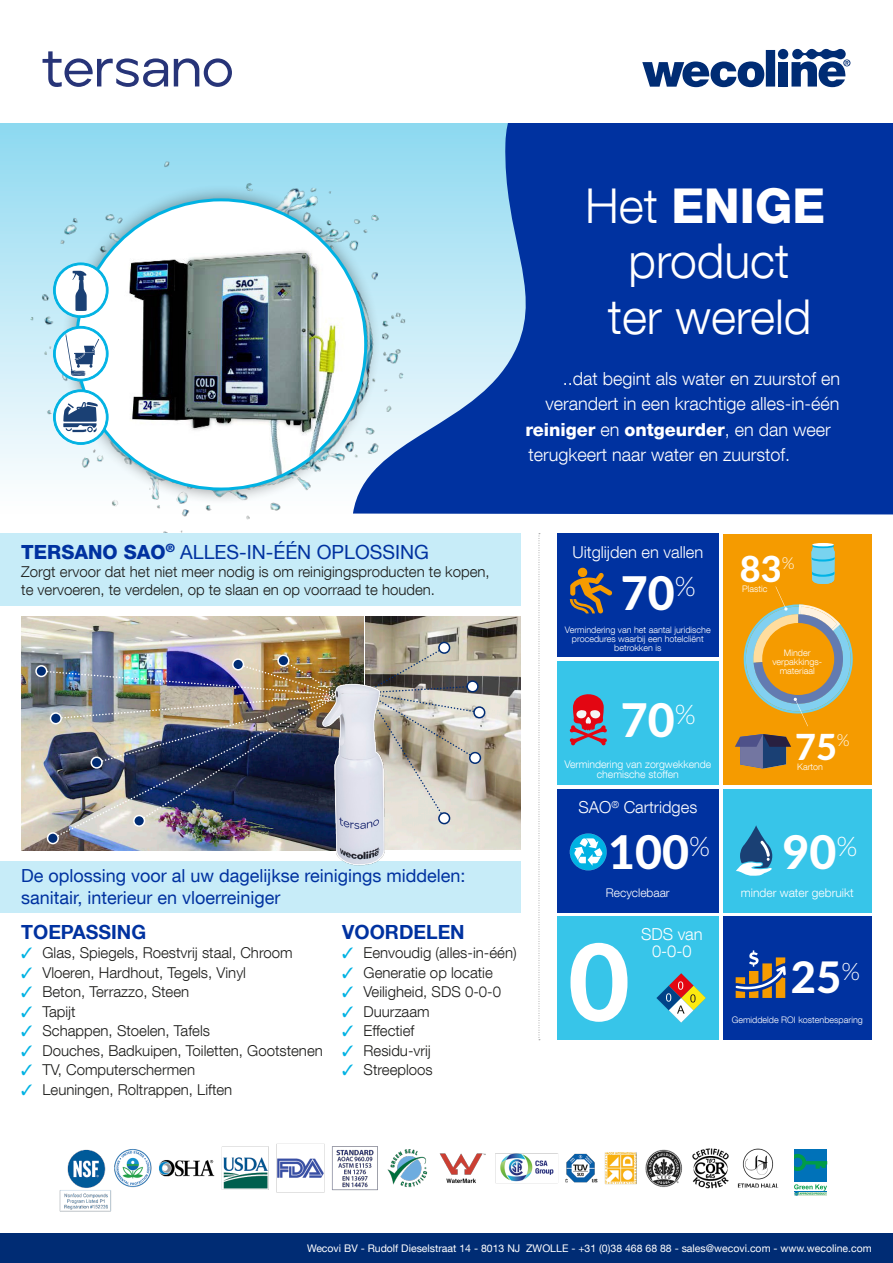
<style>
.page{position:relative;width:893px;height:1263px;background:#fff}
.page>*{position:absolute;margin:0;border:0;box-sizing:border-box;transform-origin:0 0}
.t1{font:800 106.5px "Lato";color:#fff}
.t2{font:300 48px/55.5px "Helvetica Neue LT Com";color:#fff;text-align:center}
.t3{font:800 46.5px "Lato";color:#fff}
.t4{font:800 43.5px "Lato";color:#fff}
.t5{font:800 36px "Lato";color:#fff}
.t6{font:19.5px "Helvetica Neue LT Com";color:#0032a0}
.t7{font:700 19.5px "Helvetica Neue LT Com";color:#0032a0}
.t8{font:300 18px "Helvetica Neue LT Com";color:#fff}
.t9{font:18px/21.6px "Helvetica Neue LT Com";color:#0032a0}
.t10{font:800 18px "Helvetica Neue LT Com";color:#fff}
.t11{font:300 16.5px/16.5px "Helvetica Neue LT Com";color:#fff;text-align:center}
.t12{font:300 15px/18px "Helvetica Neue LT Com";color:#1c1c1a}
.t13{font:300 12px "Helvetica Neue LT Com";color:#fff}
.t14{font:10.5px "Helvetica Neue LT Com";color:#fff}
.t15{font:300 10.5px/10.5px "Helvetica Neue LT Com";color:#fff;text-align:center}
.t16{font:300 9px/9px "Helvetica Neue LT Com";color:#fff;text-align:center}
.s1{font-weight:800}
.s2{font-weight:300}
.s3{color:#00b2e3}
</style>
<div class="page">
<div style="left:0;top:123px;width:540px;height:391px;background:#92dbf1"></div>
<img style="left:0;top:161px;width:437px;height:373px">
<div style="left:61px;top:184px;width:320px;height:320px;background:#1c1c1a;opacity:.45"></div>
<img style="left:77px;top:211px;width:276px;height:268px">
<svg style="left:174px;top:58px;width:58px;height:29px"></svg>
<svg style="left:43px;top:51px;width:125px;height:36px"></svg>
<svg style="left:642px;top:49px;width:208px;height:38px"></svg>
<div style="left:0;top:1233px;width:893px;height:30px;background:#002c74"></div>
<svg style="left:53px;top:389px;width:55px;height:56px;background:#a1c7db"></svg>
<svg style="left:53px;top:263px;width:55px;height:55px;background:#b5dae9"></svg>
<svg style="left:53px;top:326px;width:55px;height:56px;background:#b8dae9"></svg>
<img style="left:366px;top:617px;width:155px;height:232px">
<img style="left:21px;top:617px;width:343px;height:233px">
<img style="left:59px;top:1143px;width:720px;height:69px">
<div style="left:794px;top:1149px;width:33px;height:32px;background:#0072b9"></div>
<svg style="left:794px;top:1184px;width:33px;height:12px"></svg>
<hr style="left:794px;top:1191px;width:33px;height:1px;background:#0072b9">
<svg style="left:794px;top:1154px;width:33px;height:17px"></svg>
<div style="left:557px;top:534px;width:162px;height:123px;background:#0032a0"></div>
<svg style="left:570px;top:568px;width:42px;height:45px"></svg>
<div style="left:557px;top:661px;width:162px;height:123px;background:#37c5e9"></div>
<svg style="left:570px;top:694px;width:37px;height:51px"></svg>
<div style="left:557px;top:789px;width:162px;height:123px;background:#0032a0"></div>
<svg style="left:570px;top:833px;width:37px;height:37px"></svg>
<div style="left:557px;top:916px;width:162px;height:124px;background:#37c5e9"></div>
<svg style="left:656px;top:973px;width:50px;height:50px"></svg>
<div style="left:723px;top:534px;width:149px;height:250px;background:#f59b00"></div>
<svg style="left:735px;top:734px;width:56px;height:35px"></svg>
<svg style="left:743px;top:545px;width:110px;height:181px"></svg>
<hr style="left:812px;top:543px;width:22px;height:3px;background:#fff;border-radius:50%">
<div style="left:723px;top:789px;width:149px;height:123px;background:#37c5e9"></div>
<svg style="left:736px;top:825px;width:36px;height:51px"></svg>
<div style="left:723px;top:916px;width:149px;height:124px;background:#0032a0"></div>
<svg style="left:736px;top:950px;width:50px;height:48px"></svg>
<div style="left:0;top:534px;width:521px;height:72px;background:#c7ecf8"></div>
<div style="left:0;top:861px;width:521px;height:51px;background:#c7ecf8"></div>
<svg style="left:353px;top:123px;width:540px;height:391px;background:#2b5cb3"></svg>
<img style="left:41px;top:660px;width:300px;height:179px">
<svg style="left:365px;top:647px;width:115px;height:172px;background:#bab4a8"></svg>
<div style="left:233px;top:659px;width:10px;height:11px;background:#002c74;border-radius:50%"></div>
<div style="left:232px;top:658px;width:12px;height:12px;border:2px solid #fff;border-radius:50%"></div>
<div style="left:278px;top:655px;width:11px;height:11px;background:#002c74;border-radius:50%"></div>
<div style="left:277px;top:654px;width:12px;height:13px;border:2px solid #fff;border-radius:50%"></div>
<div style="left:36px;top:666px;width:11px;height:10px;background:#002c74;border-radius:50%"></div>
<div style="left:35px;top:665px;width:12px;height:12px;border:2px solid #fff;border-radius:50%"></div>
<div style="left:50px;top:713px;width:11px;height:11px;background:#002c74;border-radius:50%"></div>
<div style="left:50px;top:712px;width:12px;height:12px;border:2px solid #fff;border-radius:50%"></div>
<div style="left:91px;top:757px;width:11px;height:11px;background:#002c74;border-radius:50%"></div>
<div style="left:91px;top:756px;width:12px;height:13px;border:2px solid #fff;border-radius:50%"></div>
<div style="left:48px;top:833px;width:10px;height:10px;background:#002c74;border-radius:50%"></div>
<div style="left:47px;top:832px;width:12px;height:12px;border:2px solid #fff;border-radius:50%"></div>
<div style="left:134px;top:815px;width:10px;height:11px;background:#002c74;border-radius:50%"></div>
<div style="left:133px;top:815px;width:12px;height:12px;border:2px solid #fff;border-radius:50%"></div>
<div style="left:439px;top:813px;width:11px;height:11px;background:#fff;border-radius:50%"></div>
<div style="left:438px;top:812px;width:12px;height:12px;border:2px solid #002c74;border-radius:50%"></div>
<div style="left:470px;top:752px;width:10px;height:11px;background:#fff;border-radius:50%"></div>
<div style="left:469px;top:752px;width:12px;height:12px;border:2px solid #002c74;border-radius:50%"></div>
<div style="left:474px;top:707px;width:11px;height:11px;background:#fff;border-radius:50%"></div>
<div style="left:473px;top:706px;width:12px;height:12px;border:2px solid #002c74;border-radius:50%"></div>
<div style="left:467px;top:681px;width:11px;height:11px;background:#fff;border-radius:50%"></div>
<div style="left:466px;top:680px;width:13px;height:12px;border:2px solid #002c74;border-radius:50%"></div>
<div style="left:439px;top:642px;width:11px;height:11px;background:#fff;border-radius:50%"></div>
<div style="left:438px;top:642px;width:12px;height:12px;border:2px solid #002c74;border-radius:50%"></div>
<img style="left:314px;top:674px;width:81px;height:192px">
<svg style="left:539px;top:533px;width:1px;height:507px"></svg>
<h2 class="t2" style="left:585px;top:177px;width:242px">Het <span class="s1">ENIGE </span>product<br>ter wereld</h2>
<p class="t8" style="left:563px;top:367px;width:279px">..dat begint als water en zuurstof en</p>
<p class="t8" style="left:545px;top:393px;width:296px">verandert in een krachtige alles-in-één</p>
<p class="t10" style="left:526px;top:418px;width:307px">reiniger <span class="s2">en</span> ontgeurder<span class="s2">, en dan weer</span></p>
<p class="t8" style="left:528px;top:444px;width:263px">terugkeert naar water en zuurstof.</p>
<h3 class="t6" style="left:21px;top:540px;width:409px"><span class="s1">TERSANO SAO</span><sup>®</sup> ALLES-IN-ÉÉN OPLOSSING</h3>
<p class="t12" style="left:21px;top:562px;width:470px">Zorgt ervoor dat het niet meer nodig is om reinigingsproducten te kopen, te vervoeren, te verdelen, op te slaan en op voorraad te houden.</p>
<p class="t9" style="left:21px;top:865px;width:446px">De oplossing voor al uw dagelijkse reinigings middelen: sanitair, interieur en vloerreiniger</p>
<h3 class="t7" style="left:21px;top:919px;width:126px">TOEPASSING</h3>
<p class="t12" style="left:21px;top:944px;width:273px"><span class="s3">✓</span> Glas, Spiegels, Roestvrij staal, Chroom</p>
<p class="t12" style="left:21px;top:963px;width:226px"><span class="s3">✓</span> Vloeren, Hardhout, Tegels, Vinyl</p>
<p class="t12" style="left:21px;top:983px;width:170px"><span class="s3">✓</span> Beton, Terrazzo, Steen</p>
<p class="t12" style="left:21px;top:1002px;width:56px"><span class="s3">✓</span> Tapijt</p>
<p class="t12" style="left:21px;top:1022px;width:190px"><span class="s3">✓</span> Schappen, Stoelen, Tafels</p>
<p class="t12" style="left:21px;top:1041px;width:303px"><span class="s3">✓</span> Douches, Badkuipen, Toiletten, Gootstenen</p>
<p class="t12" style="left:21px;top:1061px;width:175px"><span class="s3">✓</span> TV, Computerschermen</p>
<p class="t12" style="left:21px;top:1080px;width:213px"><span class="s3">✓</span> Leuningen, Roltrappen, Liften</p>
<h3 class="t7" style="left:342px;top:919px;width:124px">VOORDELEN</h3>
<p class="t12" style="left:342px;top:944px;width:176px"><span class="s3">✓</span> Eenvoudig (alles-in-één)</p>
<p class="t12" style="left:342px;top:963px;width:152px"><span class="s3">✓</span> Generatie op locatie</p>
<p class="t12" style="left:342px;top:983px;width:160px"><span class="s3">✓</span> Veiligheid, SDS 0-0-0</p>
<p class="t12" style="left:342px;top:1002px;width:89px"><span class="s3">✓</span> Duurzaam</p>
<p class="t12" style="left:342px;top:1022px;width:74px"><span class="s3">✓</span> Effectief</p>
<p class="t12" style="left:342px;top:1041px;width:90px"><span class="s3">✓</span> Residu-vrij</p>
<p class="t12" style="left:342px;top:1061px;width:92px"><span class="s3">✓</span> Streeploos</p>
<p class="t11" style="left:572px;top:544px;width:132px">Uitglijden en vallen</p>
<h3 class="t3" style="left:621px;top:558px;width:76px">70<sup>%</sup></h3>
<p class="t16" style="left:565px;top:625px;width:147px">Vermindering van het aantal juridische procedures waarbij een hotelcliënt betrokken is</p>
<h3 class="t3" style="left:621px;top:686px;width:76px">70<sup>%</sup></h3>
<p class="t15" style="left:564px;top:758px;width:148px">Vermindering van zorgwekkende chemische stoffen</p>
<p class="t11" style="left:578px;top:799px;width:120px">SAO<sup>®</sup> Cartridges</p>
<h3 class="t3" style="left:608px;top:818px;width:103px">100<sup>%</sup></h3>
<h3 class="t5" style="left:740px;top:542px;width:56px">83<sup>%</sup></h3>
<p class="t16" style="left:742px;top:584px;width:27px">Plastic</p>
<p class="t16" style="left:772px;top:648px;width:50px">Minder verpakkings&shy;materiaal</p>
<h3 class="t5" style="left:795px;top:720px;width:56px">75<sup>%</sup></h3>
<p class="t16" style="left:797px;top:762px;width:27px">Karton</p>
<h3 class="t3" style="left:782px;top:818px;width:76px">90<sup>%</sup></h3>
<p class="t13" style="left:606px;top:886px;width:65px">Recyclebaar</p>
<p class="t13" style="left:741px;top:886px;width:114px">minder water gebruikt</p>
<h1 class="t1" style="left:568px;top:903px;width:63px">0</h1>
<p class="t11" style="left:641px;top:926px;width:63px">SDS van<br>0-0-0</p>
<h3 class="t4" style="left:791px;top:945px;width:71px">25<sup>%</sup></h3>
<p class="t16" style="left:732px;top:1015px;width:133px">Gemiddelde ROI kostenbesparing</p>
<p class="t14" style="left:307px;top:1241px;width:566px">Wecovi BV - Rudolf Dieselstraat 14 - 8013 NJ ZWOLLE - +31 (0)38 468 68 88 - sales@wecovi.com - www.wecoline.com</p>
</div>
